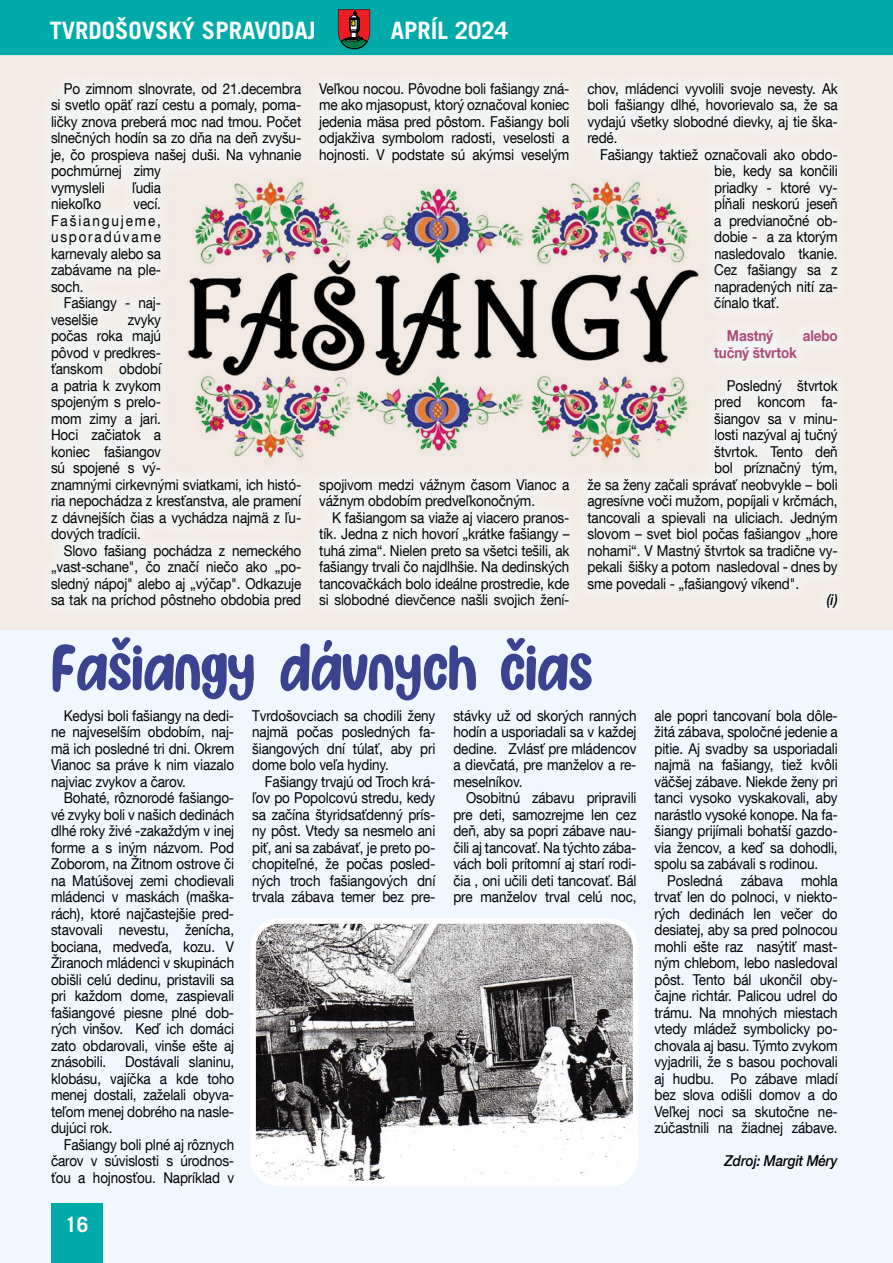
<style>
.page{position:relative;width:893px;height:1263px;background:#fff}
.page>*{position:absolute;margin:0;border:0;box-sizing:border-box;transform-origin:0 0}
.t1{font:68.25px "Asdonuts CE";letter-spacing:-.01em;color:#3a4390}
.t2{font:700 24px "Trade Gothic LT Com";color:#fff}
.t3{font:700 21px "Trade Gothic LT Com";color:#fff}
.t4{font:15px/16.5px "Helvetica Neue LT Com";letter-spacing:-.01em;color:#000;text-align:justify;scale:.9 1}
.t5{font:700 15px "Helvetica Neue LT Com";letter-spacing:-.01em;color:#af4b7a;scale:.9 1}
.t6{font:italic 500 15px "Helvetica Neue LT Com";letter-spacing:-.015em;color:#000;scale:.9 1}
</style>
<div class="page">
<div style="left:0;top:0;width:893px;height:55px;background:#00aaa9"></div>
<svg style="left:338px;top:9px;width:32px;height:40px"></svg>
<div style="left:0;top:55px;width:893px;height:1208px;background:#f0f8fe"></div>
<div style="left:51px;top:1203px;width:51px;height:60px;background:#00aaa9"></div>
<img style="left:257px;top:925px;width:374px;height:254px">
<div style="left:250px;top:918px;width:388px;height:268px;border:6px solid #fff;border-radius:26px"></div>
<div style="left:0;top:55px;width:893px;height:574px;background:#f4e9df"></div>
<div style="left:35px;top:67px;width:818px;height:556px;background:#f1fafe;opacity:.75"></div>
<img style="left:161px;top:171px;width:553px;height:301px">
<h2 class="t2" style="left:50px;top:16px;width:267px">TVRDOŠOVSKÝ SPRAVODAJ</h2>
<h2 class="t2" style="left:391px;top:16px;width:119px">APRÍL 2024</h2>
<p class="t4" style="left:51px;top:80px;width:280px;text-align:left;text-indent:13px">Po zimnom slnovrate, od 21.decembra si svetlo opäť razí cestu a pomaly, poma&shy;ličky znova preberá moc nad tmou. Počet slnečných hodín sa zo dňa na deň zvyšu&shy;je, čo prospieva našej duši. Na vyhnanie pochmúrnej zimy<br>vymysleli</p>
<p class="t4" style="left:132px;top:179px;width:34px">ľudia</p>
<p class="t4" style="left:51px;top:195px;width:124px;text-indent:83px">vecí.<br>Fašiangujeme, usporadúvame karnevaly alebo sa zabávame na ple&shy;soch.</p>
<p class="t4" style="left:51px;top:294px;width:124px;text-indent:13px">Fašiangy - naj&shy;veselšie</p>
<p class="t4" style="left:51px;top:195px;width:57px">niekoľko</p>
<p class="t4" style="left:51px;top:311px;width:280px;text-align:left;text-indent:77px">zvyky<br>počas roka majú<br>pôvod v predkres-<br>ťanskom období<br>a patria k zvykom<br>spojeným s prelo-<br>mom zimy a jari.<br>Hoci začiatok a<br>koniec fašiangov<br>sú spojené s vý-<br>znamnými cirkevnými sviatkami, ich histó&shy;ria nepochádza z kresťanstva, ale pramení z dávnejších čias a vychádza najmä z ľu&shy;dových tradícii.</p>
<p class="t4" style="left:51px;top:542px;width:280px;text-indent:13px">Slovo fašiang pochádza z nemeckého „vast-schane", čo značí niečo ako „po&shy;sledný nápoj" alebo aj „výčap". Odkazuje sa tak na príchod pôstneho obdobia pred</p>
<p class="t4" style="left:319px;top:80px;width:280px">Veľkou nocou. Pôvodne boli fašiangy zná&shy;me ako mjasopust, ktorý označoval koniec jedenia mäsa pred pôstom. Fašiangy boli odjakživa symbolom radosti, veselosti a hojnosti. V podstate sú akýmsi veselým</p>
<p class="t4" style="left:319px;top:476px;width:280px">spojivom medzi vážnym časom Vianoc a vážnym obdobím predveľkonočným.</p>
<p class="t4" style="left:319px;top:509px;width:280px;text-indent:13px">K fašiangom sa viaže aj viacero pranos&shy;tík. Jedna z nich hovorí „krátke fašiangy – tuhá zima“. Nielen preto sa všetci tešili, ak fašiangy trvali čo najdlhšie. Na dedinských tancovačkách bolo ideálne prostredie, kde si slobodné dievčence našli svojich žení-</p>
<p class="t4" style="left:587px;top:80px;width:280px">chov, mládenci vyvolili svoje nevesty. Ak boli fašiangy dlhé, hovorievalo sa, že sa vydajú všetky slobodné dievky, aj tie ška&shy;redé.</p>
<p class="t4" style="left:714px;top:146px;width:139px;text-indent:-114px">Fašiangy taktiež označovali ako obdo&shy;bie, kedy sa končili priadky - ktoré vy&shy;pĺňali neskorú jeseň a predvianočné ob&shy;dobie - a za ktorým nasledovalo tkanie.<br>Cez fašiangy sa z napradených nití za&shy;čínalo tkať.</p>
<p class="t5" style="left:727px;top:326px;width:53px">Mastný</p>
<p class="t5" style="left:803px;top:326px;width:40px">alebo</p>
<p class="t5" style="left:714px;top:343px;width:93px">tučný štvrtok</p>
<p class="t4" style="left:727px;top:377px;width:125px">Posledný štvrtok</p>
<p class="t4" style="left:714px;top:393px;width:139px">pred koncom fa-</p>
<p class="t4" style="left:714px;top:410px;width:139px">šiangov sa v minu-</p>
<p class="t4" style="left:714px;top:426px;width:139px">losti nazýval aj tučný</p>
<p class="t4" style="left:714px;top:443px;width:139px">štvrtok. Tento deň</p>
<p class="t4" style="left:714px;top:459px;width:139px">bol príznačný tým,</p>
<p class="t4" style="left:587px;top:476px;width:280px">že sa ženy začali správať neobvykle – boli</p>
<p class="t4" style="left:587px;top:492px;width:280px">agresívne voči mužom, popíjali v krčmách,</p>
<p class="t4" style="left:587px;top:509px;width:280px">tancovali a spievali na uliciach. Jedným</p>
<p class="t4" style="left:587px;top:525px;width:280px">slovom – svet biol počas fašiangov „hore</p>
<p class="t4" style="left:587px;top:542px;width:280px">nohami“. V Mastný štvrtok sa tradične vy-</p>
<p class="t4" style="left:587px;top:558px;width:280px">pekali šišky a potom nasledoval - dnes by</p>
<p class="t4" style="left:587px;top:575px;width:237px">sme povedali - „fašiangový víkend".</p>
<p class="t6" style="left:827px;top:591px;width:14px">(i)</p>
<h1 class="t1" style="left:51px;top:627px;width:543px">Fašiangy dávnych čias</h1>
<p class="t4" style="left:51px;top:707px;width:205px;text-indent:13px">Kedysi boli fašiangy na dedi&shy;ne najveselším obdobím, naj&shy;mä ich posledné tri dni. Okrem Vianoc sa práve k nim viazalo najviac zvykov a čarov.</p>
<p class="t4" style="left:51px;top:789px;width:205px;text-indent:13px">Bohaté, rôznorodé fašiango&shy;vé zvyky boli v našich dedinách dlhé roky živé -zakaždým v inej forme a s iným názvom. Pod Zoborom, na Žitnom ostrove či na Matúšovej zemi chodievali mládenci v maskách (maška&shy;rách), ktoré najčastejšie pred&shy;stavovali nevestu, ženícha, bociana, medveďa, kozu. V Žiranoch mládenci v skupinách obišli celú dedinu, pristavili sa pri každom dome, zaspievali fašiangové piesne plné dob&shy;rých vinšov. Keď ich domáci zato obdarovali, vinše ešte aj znásobili.</p>
<p class="t4" style="left:51px;top:1053px;width:205px;text-indent:74px">Dostávali slaninu, klobásu, vajíčka a kde toho menej dostali, zaželali obyva&shy;teľom menej dobrého na nasle&shy;dujúci rok.</p>
<p class="t4" style="left:51px;top:1136px;width:205px;text-indent:13px">Fašiangy boli plné aj rôznych čarov v súvislosti s úrodnos&shy;ťou a hojnosťou. Napríklad v</p>
<h3 class="t3" style="left:65px;top:1212px;width:25px">16</h3>
<p class="t4" style="left:252px;top:707px;width:205px">Tvrdošovciach sa chodili ženy najmä počas posledných fa&shy;šiangových dní túlať, aby pri dome bolo veľa hydiny.</p>
<p class="t4" style="left:252px;top:773px;width:205px;text-indent:13px">Fašiangy trvajú od Troch krá&shy;ľov po Popolcovú stredu, kedy sa začína štyridsaťdenný prís&shy;ny pôst. Vtedy sa nesmelo ani piť, ani sa zabávať, je preto po&shy;chopiteľné, že počas posled&shy;ných troch fašiangových dní trvala zábava temer bez pre-</p>
<p class="t4" style="left:453px;top:707px;width:205px">stávky už od skorých ranných hodín a usporiadali sa v každej dedine. Zvlásť pre mládencov a dievčatá, pre manželov a re&shy;meselníkov.</p>
<p class="t4" style="left:453px;top:789px;width:205px;text-indent:13px">Osobitnú zábavu pripravili pre deti, samozrejme len cez deň, aby sa popri zábave nau&shy;čili aj tancovať. Na týchto zába&shy;vách boli prítomní aj starí rodi&shy;čia , oni učili deti tancovať. Bál pre manželov trval celú noc,</p>
<p class="t4" style="left:654px;top:707px;width:205px">ale popri tancovaní bola dôle&shy;žitá zábava, spoločné jedenie a pitie. Aj svadby sa usporiadali najmä na fašiangy, tiež kvôli väčšej zábave. Niekde ženy pri tanci vysoko vyskakovali, aby narástlo vysoké konope. Na fa&shy;šiangy prijímali bohatší gazdo&shy;via žencov, a keď sa dohodli, spolu sa zabávali s rodinou.</p>
<p class="t4" style="left:654px;top:872px;width:205px;text-indent:13px">Posledná zábava mohla trvať len do polnoci, v niekto&shy;rých dedinách len večer do desiatej, aby sa pred polnocou mohli ešte raz nasýtiť mast&shy;ným chlebom, lebo nasledoval pôst. Tento bál ukončil oby&shy;čajne richtár. Palicou udrel do trámu. Na mnohých miestach vtedy mládež symbolicky po&shy;chovala aj basu. Týmto zvykom vyjadrili, že s basou pochovali aj hudbu. Po zábave mladí bez slova odišli domov a do Veľkej noci sa skutočne ne&shy;zúčastnili na žiadnej zábave.</p>
<p class="t6" style="left:725px;top:1152px;width:127px">Zdroj: Margit Méry</p>
</div>
